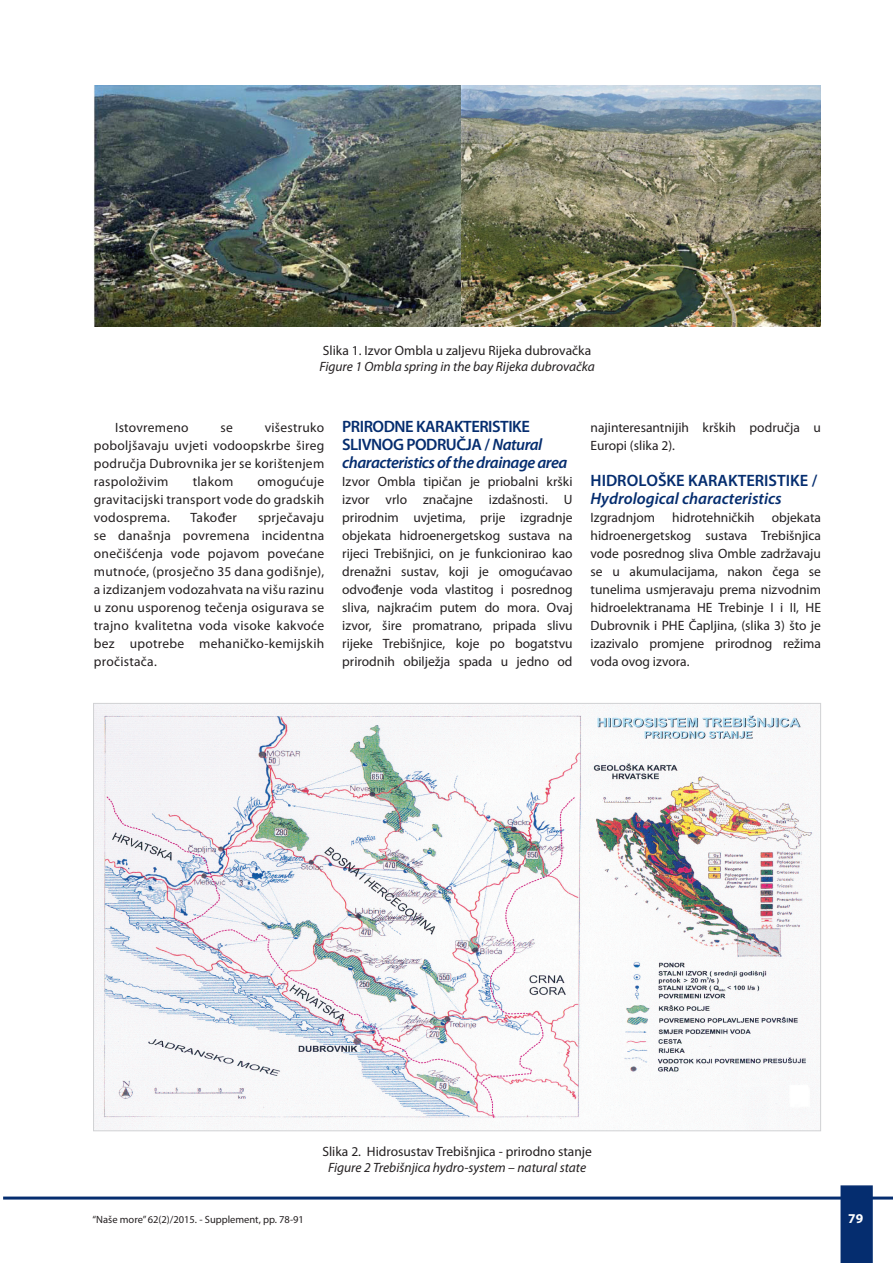
<style>
.page{position:relative;width:893px;height:1263px;background:#fff}
.page>*{position:absolute;margin:0;border:0;box-sizing:border-box;transform-origin:0 0}
.naslov_tekst{font:italic 600 16.5px/18px "Myriad Pro";letter-spacing:-.03em;color:#052d6f}
.naslov_tekst-2{font:italic 600 16.5px/18px "Myriad Pro";color:#052d6f}
.tekst{font:13.5px/18px "Myriad Pro";color:#231f20;text-align:justify}
.tekst-2{font:italic 13.5px "Myriad Pro";color:#231f20}
.tekst-3{font:13.5px "Myriad Pro";letter-spacing:.02em;color:#231f20}
.t1{font:700 13.5px "Myriad Pro";color:#fff}
.t2{font:10.5px "Myriad Pro";color:#231f20}
.s1{font-style:normal}
</style>
<div class="page">
<svg style="left:840px;top:1185px;width:33px;height:78px;background:#0b3272"></svg>
<hr style="left:3px;top:1196px;width:890px;height:3px;background:#052d6f">
<img style="left:94px;top:85px;width:727px;height:242px">
<img style="left:95px;top:705px;width:724px;height:424px">
<p class="tekst" style="left:323px;top:341px;width:270px">Slika 1. Izvor Ombla u zaljevu Rijeka dubrovačka</p>
<p class="tekst-2" style="left:319px;top:358px;width:277px">Figure 1 Ombla spring in the bay Rijeka dubrovačka</p>
<p class="tekst" style="left:94px;top:418px;width:232px;text-indent:171px">višestruko poboljšavaju uvjeti vodoopskrbe šireg područja Dubrovnika jer se korištenjem raspoloživim</p>
<p class="tekst-3" style="left:115px;top:419px;width:75px">Istovremeno</p>
<p class="tekst" style="left:220px;top:418px;width:14px">se</p>
<p class="tekst" style="left:193px;top:472px;width:42px">tlakom</p>
<p class="tekst" style="left:94px;top:472px;width:232px;text-indent:164px">omogućuje gravitacijski transport vode do gradskih vodosprema.</p>
<p class="tekst-3" style="left:190px;top:509px;width:48px">Također</p>
<p class="tekst" style="left:94px;top:508px;width:232px;text-indent:164px">sprječavaju se današnja povremena incidentna onečišćenja vode pojavom povećane mutnoće, (prosječno 35 dana godišnje), a izdizanjem vodozahvata na višu razinu u zonu usporenog tečenja osigurava se trajno kvalitetna voda visoke kakvoće bez upotrebe mehaničko-kemijskih pročistača.</p>
<p class="naslov_tekst" style="left:342px;top:417px;width:227px"><span class="s1">PRIRODNE KARAKTERISTIKE<br>SLIVNOG PODRUČJA /</span> Natural characteristics of the drainage area</p>
<p class="tekst" style="left:342px;top:472px;width:232px">Izvor Ombla tipičan je priobalni krški izvor vrlo značajne izdašnosti. U prirodnim uvjetima, prije izgradnje objekata hidroenergetskog sustava na rijeci Trebišnjici, on je funkcionirao kao drenažni sustav, koji je omogućavao odvođenje voda vlastitog i posrednog sliva, najkraćim putem do mora. Ovaj izvor, šire promatrano, pripada slivu rijeke Trebišnjice, koje po bogatstvu prirodnih obilježja spada u jedno od</p>
<p class="tekst" style="left:591px;top:418px;width:232px">najinteresantnijih krških područja u<br>Europi (slika 2).</p>
<p class="naslov_tekst-2" style="left:591px;top:471px;width:228px"><span class="s1">HIDROLOŠKE KARAKTERISTIKE /<br></span>Hydrological characteristics</p>
<p class="tekst" style="left:591px;top:508px;width:66px">Izgradnjom</p>
<p class="tekst" style="left:672px;top:508px;width:84px">hidrotehničkih</p>
<p class="tekst" style="left:591px;top:508px;width:232px;text-indent:181px">objekata hidroenergetskog sustava Trebišnjica vode posrednog sliva Omble zadržavaju se u akumulacijama, nakon čega se tunelima usmjeravaju prema nizvodnim hidroelektranama HE Trebinje I i II, HE Dubrovnik i PHE Čapljina, (slika 3) što je izazivalo promjene prirodnog režima voda ovog izvora.</p>
<p class="tekst" style="left:322px;top:1142px;width:271px">Slika 2. Hidrosustav Trebišnjica - prirodno stanje</p>
<p class="tekst-2" style="left:328px;top:1159px;width:260px">Figure 2 Trebišnjica hydro-system – natural state</p>
<p class="t2" style="left:92px;top:1213px;width:213px">“Naše more” 62(2)/2015. - Supplement, pp. 78-91</p>
<p class="t1" style="left:848px;top:1210px;width:16px">79</p>
</div>
